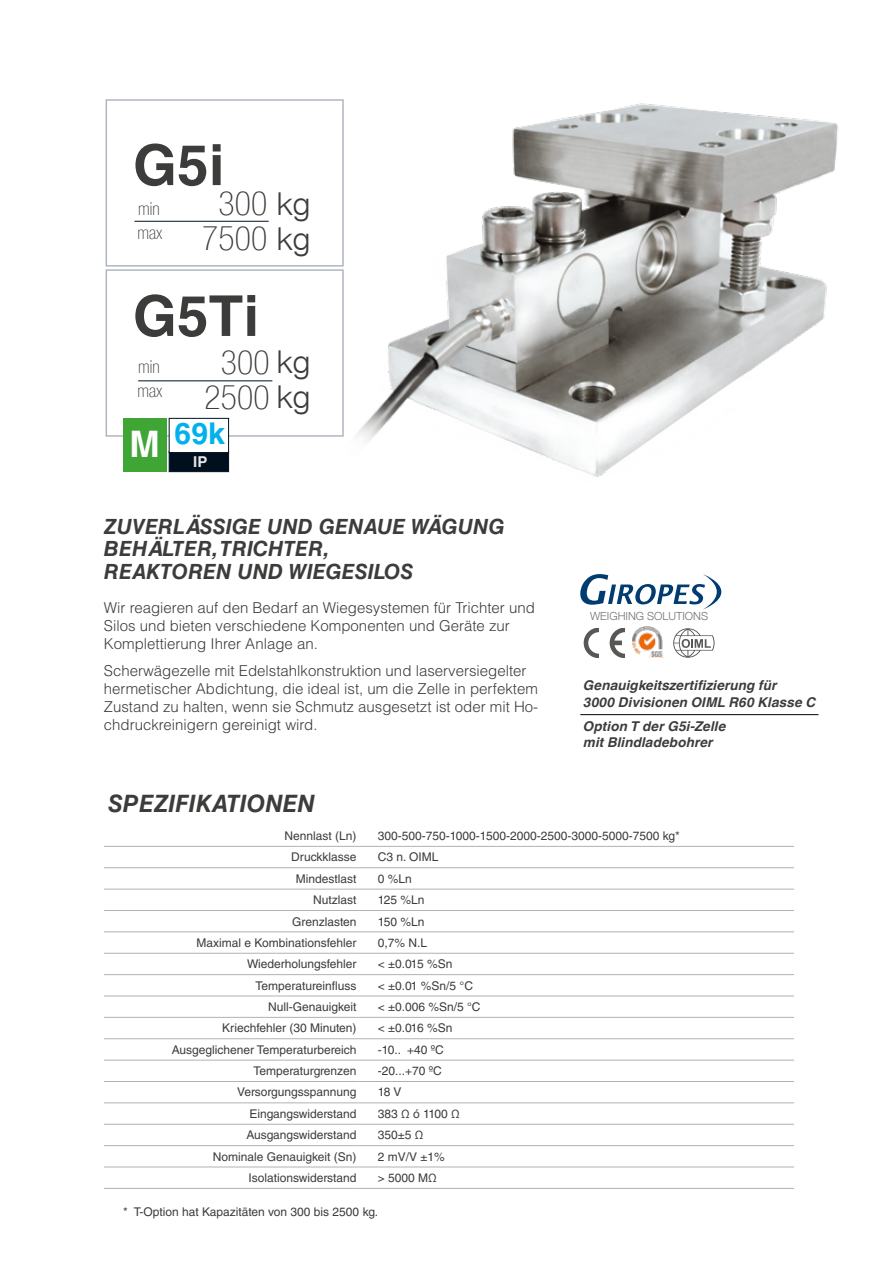
<style>
.page{position:relative;width:893px;height:1263px;background:#fff}
.page>*{position:absolute;margin:0;border:0;box-sizing:border-box;transform-origin:0 0}
.títols_ok{font:700 56.4px "Helvetica LT Std";letter-spacing:.005em;color:#3c3c3b}
.títols_ok-2{font:700 36.6px "Helvetica LT Std";color:#fff}
.títols_ok-3{font:100 condensed 33.6px "Helvetica Neue LT Com";letter-spacing:.005em;color:#3c3c3b}
.títols_ok-4{font:700 30px "Helvetica LT Std";color:#00b1eb}
.t1{font:italic 700 24px "Helvetica LT Std";letter-spacing:.005em;color:#3c3c3b}
.t2{font:italic 700 21px "Helvetica LT Std";letter-spacing:.005em;color:#3c3c3b}
.títols_ok-5{font:100 condensed 18px "Helvetica Neue LT Com";letter-spacing:.005em;color:#3c3c3b}
.t3{font:300 15px/18px "Helvetica LT Std";color:#3c3c3b}
.títols_ok-6{font:700 15px "Helvetica LT Std";color:#e6e6e6}
.títols_ok-7{font:italic 700 13.5px "Helvetica World";letter-spacing:.005em;color:#3c3c3b}
.Text_de_taules_carac{font:12px "Helvetica LT Std";color:#3c3c3b}
.slogan{font:300 11.1px "Helvetica Neue LT Com";color:#747373}
.s1{font-weight:300;font-stretch:normal;font-size:31.5px}
</style>
<div class="page">
<img style="left:356px;top:103px;width:483px;height:374px">
<hr style="left:104px;top:846px;width:255px;height:1px;background:#b2b2b2">
<hr style="left:359px;top:846px;width:435px;height:1px;background:#b2b2b2">
<hr style="left:104px;top:867px;width:255px;height:1px;background:#b2b2b2">
<hr style="left:359px;top:867px;width:435px;height:1px;background:#b2b2b2">
<hr style="left:104px;top:889px;width:255px;height:1px;background:#b2b2b2">
<hr style="left:359px;top:889px;width:435px;height:1px;background:#b2b2b2">
<hr style="left:104px;top:910px;width:255px;height:1px;background:#b2b2b2">
<hr style="left:359px;top:910px;width:435px;height:1px;background:#b2b2b2">
<hr style="left:104px;top:932px;width:255px;height:1px;background:#b2b2b2">
<hr style="left:359px;top:932px;width:435px;height:1px;background:#b2b2b2">
<hr style="left:104px;top:953px;width:255px;height:1px;background:#b2b2b2">
<hr style="left:359px;top:953px;width:435px;height:1px;background:#b2b2b2">
<hr style="left:104px;top:974px;width:255px;height:1px;background:#b2b2b2">
<hr style="left:359px;top:974px;width:435px;height:1px;background:#b2b2b2">
<hr style="left:104px;top:996px;width:255px;height:1px;background:#b2b2b2">
<hr style="left:359px;top:996px;width:435px;height:1px;background:#b2b2b2">
<hr style="left:104px;top:1017px;width:255px;height:1px;background:#b2b2b2">
<hr style="left:359px;top:1017px;width:435px;height:1px;background:#b2b2b2">
<hr style="left:104px;top:1038px;width:255px;height:1px;background:#b2b2b2">
<hr style="left:359px;top:1038px;width:435px;height:1px;background:#b2b2b2">
<hr style="left:104px;top:1060px;width:255px;height:1px;background:#b2b2b2">
<hr style="left:359px;top:1060px;width:435px;height:1px;background:#b2b2b2">
<hr style="left:104px;top:1081px;width:255px;height:1px;background:#b2b2b2">
<hr style="left:359px;top:1081px;width:435px;height:1px;background:#b2b2b2">
<hr style="left:104px;top:1102px;width:255px;height:1px;background:#b2b2b2">
<hr style="left:359px;top:1102px;width:435px;height:1px;background:#b2b2b2">
<hr style="left:104px;top:1124px;width:255px;height:1px;background:#b2b2b2">
<hr style="left:359px;top:1124px;width:435px;height:1px;background:#b2b2b2">
<hr style="left:104px;top:1145px;width:255px;height:1px;background:#b2b2b2">
<hr style="left:359px;top:1145px;width:435px;height:1px;background:#b2b2b2">
<hr style="left:104px;top:1167px;width:255px;height:1px;background:#b2b2b2">
<hr style="left:359px;top:1167px;width:435px;height:1px;background:#b2b2b2">
<hr style="left:104px;top:1188px;width:255px;height:1px;background:#b2b2b2">
<hr style="left:359px;top:1188px;width:435px;height:1px;background:#b2b2b2">
<hr style="left:580px;top:714px;width:238px;height:1px;background:#000">
<hr style="left:134px;top:221px;width:135px;height:1px;background:#000f1e">
<hr style="left:138px;top:381px;width:134px;height:1px;background:#000f1e">
<svg style="left:580px;top:574px;width:141px;height:36px"></svg>
<svg style="left:679px;top:628px;width:36px;height:30px"></svg>
<svg style="left:584px;top:628px;width:41px;height:30px"></svg>
<img style="left:618px;top:626px;width:61px;height:31px">
<div style="left:123px;top:418px;width:43px;height:54px;background:#3fa535"></div>
<div style="left:169px;top:451px;width:60px;height:21px;background:#000f1e;border:1px solid #000f1e"></div>
<div style="left:169px;top:418px;width:60px;height:35px;background:#fff;border:1px solid #000f1e"></div>
<p class="títols_ok" style="left:133px;top:131px;width:93px">G5i</p>
<p class="títols_ok-5" style="left:138px;top:199px;width:23px">min</p>
<p class="títols_ok-5" style="left:137px;top:222px;width:27px">max</p>
<p class="títols_ok-3" style="left:218px;top:184px;width:93px">300 <span class="s1">kg</span></p>
<p class="títols_ok-3" style="left:202px;top:219px;width:110px">7500 <span class="s1">kg</span></p>
<p class="títols_ok" style="left:133px;top:282px;width:128px">G5Ti</p>
<p class="títols_ok-5" style="left:138px;top:356px;width:23px">min</p>
<p class="títols_ok-5" style="left:137px;top:380px;width:27px">max</p>
<p class="títols_ok-2" style="left:130px;top:421px;width:32px">M</p>
<p class="títols_ok-3" style="left:221px;top:343px;width:91px">300 <span class="s1">kg</span></p>
<p class="títols_ok-3" style="left:204px;top:378px;width:107px">2500 <span class="s1">kg</span></p>
<p class="títols_ok-4" style="left:174px;top:415px;width:52px">69k</p>
<p class="títols_ok-6" style="left:193px;top:453px;width:16px">IP</p>
<p class="t2" style="left:104px;top:514px;width:402px">ZUVERLÄSSIGE UND GENAUE WÄGUNG</p>
<p class="t2" style="left:104px;top:536px;width:227px">BEHÄLTER, TRICHTER,</p>
<p class="t2" style="left:104px;top:559px;width:311px">REAKTOREN UND WIEGESILOS</p>
<p class="t3" style="left:104px;top:599px;width:433px">Wir reagieren auf den Bedarf an Wiegesystemen für Trichter und<br>Silos und bieten verschiedene Komponenten und Geräte zur<br>Komplettierung Ihrer Anlage an.</p>
<p class="t3" style="left:104px;top:661px;width:436px">Scherwägezelle mit Edelstahlkonstruktion und laserversiegelter hermetischer Abdichtung, die ideal ist, um die Zelle in perfektem Zustand zu halten, wenn sie Schmutz ausgesetzt ist oder mit Ho&shy;chdruckreinigern gereinigt wird.</p>
<p class="slogan" style="left:590px;top:609px;width:119px">WEIGHING SOLUTIONS</p>
<p class="títols_ok-7" style="left:584px;top:678px;width:195px">Genauigkeitszertifizierung für</p>
<p class="títols_ok-7" style="left:584px;top:694px;width:234px">3000 Divisionen OIML R60 Klasse C</p>
<p class="títols_ok-7" style="left:584px;top:718px;width:144px">Option T der G5i-Zelle</p>
<p class="títols_ok-7" style="left:584px;top:734px;width:131px">mit Blindladebohrer</p>
<p class="t1" style="left:108px;top:789px;width:208px">SPEZIFIKATIONEN</p>
<p class="Text_de_taules_carac" style="left:284px;top:829px;width:74px">Nennlast (Ln)</p>
<p class="Text_de_taules_carac" style="left:378px;top:829px;width:304px">300-500-750-1000-1500-2000-2500-3000-5000-7500 kg*</p>
<p class="Text_de_taules_carac" style="left:291px;top:850px;width:67px">Druckklasse</p>
<p class="Text_de_taules_carac" style="left:378px;top:850px;width:62px">C3 n. OIML</p>
<p class="Text_de_taules_carac" style="left:296px;top:871px;width:62px">Mindestlast</p>
<p class="Text_de_taules_carac" style="left:378px;top:871px;width:36px">0 %Ln</p>
<p class="Text_de_taules_carac" style="left:313px;top:893px;width:45px">Nutzlast</p>
<p class="Text_de_taules_carac" style="left:378px;top:893px;width:48px">125 %Ln</p>
<p class="Text_de_taules_carac" style="left:292px;top:914px;width:66px">Grenzlasten</p>
<p class="Text_de_taules_carac" style="left:378px;top:914px;width:48px">150 %Ln</p>
<p class="Text_de_taules_carac" style="left:197px;top:936px;width:161px">Maximal e Kombinationsfehler</p>
<p class="Text_de_taules_carac" style="left:378px;top:936px;width:51px">0,7% N.L</p>
<p class="Text_de_taules_carac" style="left:247px;top:957px;width:111px">Wiederholungsfehler</p>
<p class="Text_de_taules_carac" style="left:378px;top:957px;width:76px">&lt; ±0.015 %Sn</p>
<p class="Text_de_taules_carac" style="left:256px;top:978px;width:102px">Temperatureinfluss</p>
<p class="Text_de_taules_carac" style="left:378px;top:978px;width:97px">&lt; ±0.01 %Sn/5 °C</p>
<p class="Text_de_taules_carac" style="left:268px;top:1000px;width:90px">Null-Genauigkeit</p>
<p class="Text_de_taules_carac" style="left:378px;top:1000px;width:104px">&lt; ±0.006 %Sn/5 °C</p>
<p class="Text_de_taules_carac" style="left:222px;top:1021px;width:136px">Kriechfehler (30 Minuten)</p>
<p class="Text_de_taules_carac" style="left:378px;top:1021px;width:76px">&lt; ±0.016 %Sn</p>
<p class="Text_de_taules_carac" style="left:172px;top:1042px;width:186px">Ausgeglichener Temperaturbereich</p>
<p class="Text_de_taules_carac" style="left:378px;top:1042px;width:68px">-10.. +40 ºC</p>
<p class="Text_de_taules_carac" style="left:253px;top:1064px;width:105px">Temperaturgrenzen</p>
<p class="Text_de_taules_carac" style="left:378px;top:1064px;width:66px">-20...+70 ºC</p>
<p class="Text_de_taules_carac" style="left:237px;top:1085px;width:121px">Versorgungsspannung</p>
<p class="Text_de_taules_carac" style="left:378px;top:1085px;width:25px">18 V</p>
<p class="Text_de_taules_carac" style="left:249px;top:1107px;width:109px">Eingangswiderstand</p>
<p class="Text_de_taules_carac" style="left:378px;top:1107px;width:83px">383 Ω ó 1100 Ω</p>
<p class="Text_de_taules_carac" style="left:246px;top:1128px;width:112px">Ausgangswiderstand</p>
<p class="Text_de_taules_carac" style="left:378px;top:1128px;width:47px">350±5 Ω</p>
<p class="Text_de_taules_carac" style="left:213px;top:1149px;width:145px">Nominale Genauigkeit (Sn)</p>
<p class="Text_de_taules_carac" style="left:378px;top:1149px;width:69px">2 mV/V ±1%</p>
<p class="Text_de_taules_carac" style="left:248px;top:1171px;width:109px">Isolationswiderstand</p>
<p class="Text_de_taules_carac" style="left:378px;top:1171px;width:60px">&gt; 5000 MΩ</p>
<p class="Text_de_taules_carac" style="left:123px;top:1205px;width:257px">* T-Option hat Kapazitäten von 300 bis 2500 kg.</p>
</div>
